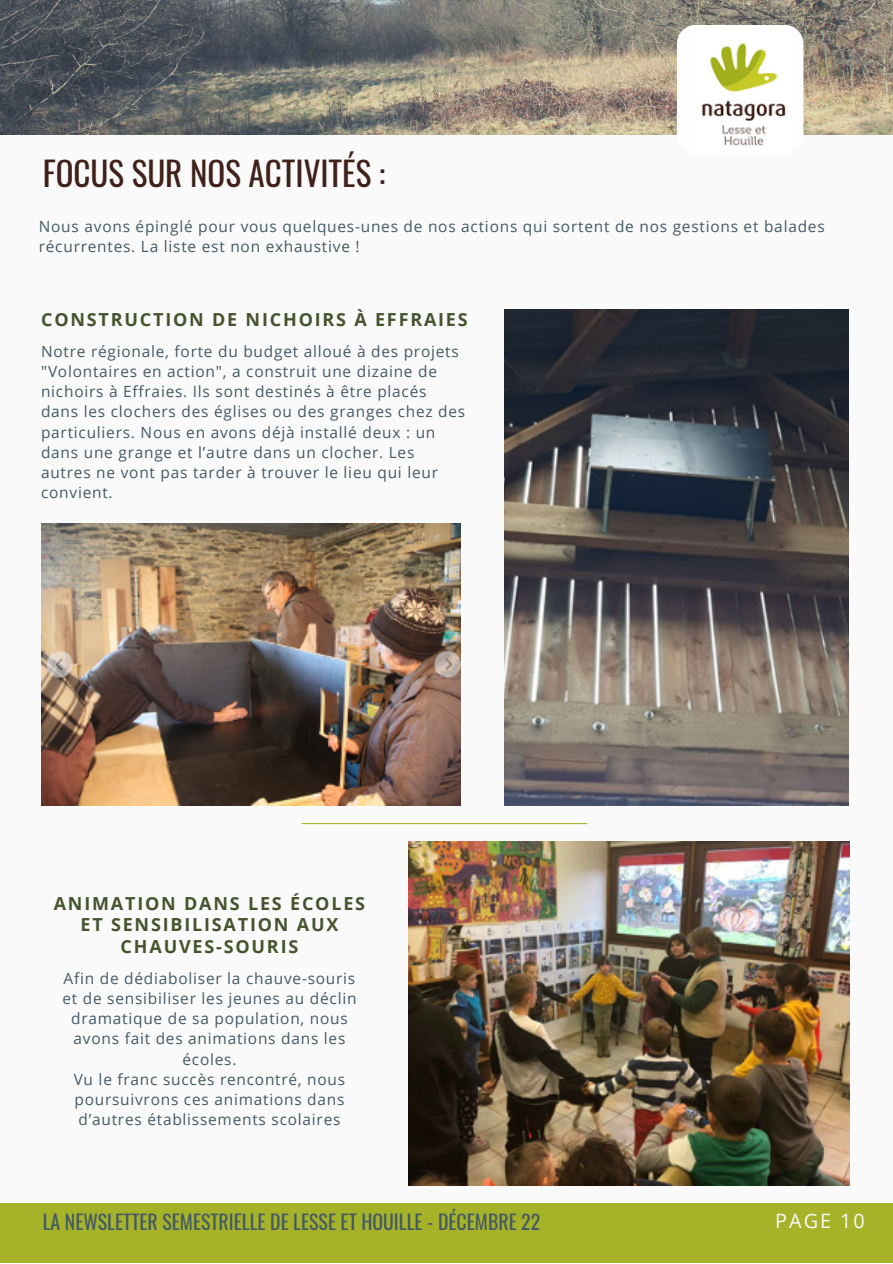
<style>
.page{position:relative;width:893px;height:1264px;background:#fff}
.page>*{position:absolute;margin:0;border:0;box-sizing:border-box;transform-origin:0 0}
.t1{font:33px "Oswald";color:#3f211a}
.t2{font:19.8px "Oswald";color:#435967}
.t3{font:19.8px "Open Sans";letter-spacing:.1em;color:#fafafa}
.t4{font:700 18px/21.3px "Open Sans";letter-spacing:.1em;color:#46542e;text-align:center}
.t5{font:15.45px/20.2px "Open Sans";letter-spacing:.05em;color:#435967}
</style>
<div class="page">
<div style="left:0;top:0;width:892px;height:1262px;background:#fafafa"></div>
<div style="left:0;top:1203px;width:892px;height:59px;background:#a6b328"></div>
<img style="left:0;top:0;width:892px;height:134px">
<div style="left:677px;top:25px;width:126px;height:129px;background:#fefefe;border-radius:19px"></div>
<img style="left:701px;top:43px;width:85px;height:103px">
<img style="left:504px;top:309px;width:344px;height:496px">
<img style="left:41px;top:523px;width:419px;height:283px">
<img style="left:408px;top:841px;width:441px;height:344px">
<hr style="left:301px;top:823px;width:286px;height:1px;background:#a6b328">
<h1 class="t1" style="left:43px;top:148px;width:344px">FOCUS SUR NOS ACTIVITÉS :</h1>
<p class="t5" style="left:39px;top:216px;width:787px">Nous avons épinglé pour vous quelques-unes de nos actions qui sortent de nos gestions et balades récurrentes. La liste est non exhaustive !</p>
<p class="t4" style="left:41px;top:309px;width:428px">CONSTRUCTION DE NICHOIRS À EFFRAIES</p>
<p class="t5" style="left:41px;top:340px;width:425px">Notre régionale, forte du budget alloué à des projets "Volontaires en action", a construit une dizaine de nichoirs à Effraies. Ils sont destinés à être placés dans les clochers des églises ou des granges chez des particuliers. Nous en avons déjà installé deux : un dans une grange et l’autre dans un clocher. Les autres ne vont pas tarder à trouver le lieu qui leur convient.</p>
<p class="t4" style="left:54px;top:892px;width:313px">ANIMATION DANS LES ÉCOLES<br>ET SENSIBILISATION AUX<br>CHAUVES-SOURIS</p>
<p class="t5" style="left:62px;top:967px;width:295px;text-align:center">Afin de dédiaboliser la chauve-souris et de sensibiliser les jeunes au déclin dramatique de sa population, nous avons fait des animations dans les écoles.<br>Vu le franc succès rencontré, nous poursuivrons ces animations dans d’autres établissements scolaires</p>
<p class="t2" style="left:43px;top:1205px;width:499px">LA NEWSLETTER SEMESTRIELLE DE LESSE ET HOUILLE - DÉCEMBRE 22</p>
<p class="t3" style="left:775px;top:1206px;width:91px">PAGE 10</p>
</div>
